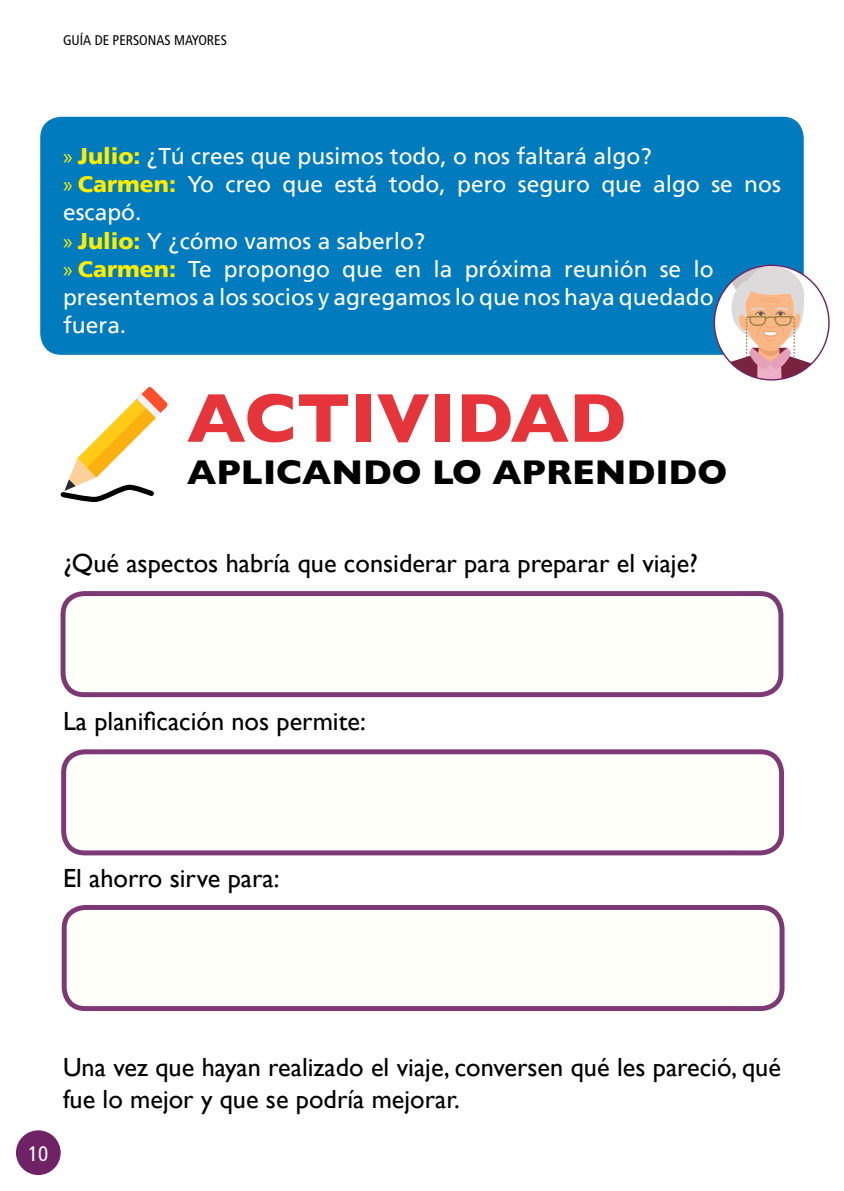
<style>
.page{position:relative;width:844px;height:1191px;background:#fff}
.page>*{position:absolute;margin:0;border:0;box-sizing:border-box;transform-origin:0 0}
.t1{font:700 70px "Gill Sans";color:#e5343a}
.t2{font:700 35px "Gill Sans";color:#000}
.t3{font:26.25px/31.5px "Gill Sans";color:#000}
.t4{font:22.75px/28px "Frutiger LT";color:#fff}
.t5{font:condensed 21px "Frutiger LT";color:#fff}
.t6{font:condensed 14px "Frutiger LT";color:#000}
.s1{font-family:"Myriad Pro";color:#ffed00}
.s2{font-weight:900;color:#ffed00}
</style>
<div class="page">
<div style="left:40px;top:117px;width:763px;height:238px;background:#007bbe;border-radius:21px"></div>
<div style="left:63px;top:593px;width:717px;height:101px;background:#fffef8;border-radius:21px"></div>
<div style="left:61px;top:591px;width:722px;height:106px;border:5px solid #6f2366;border-radius:21px"></div>
<div style="left:64px;top:752px;width:717px;height:101px;background:#fffef8;border-radius:21px"></div>
<div style="left:61px;top:749px;width:722px;height:106px;border:5px solid #6f2366;border-radius:21px"></div>
<div style="left:64px;top:907px;width:717px;height:101px;background:#fffef8;border-radius:21px"></div>
<div style="left:62px;top:905px;width:722px;height:106px;border:5px solid #6f2366;border-radius:21px"></div>
<svg style="left:714px;top:265px;width:114px;height:115px"></svg>
<svg style="left:60px;top:387px;width:108px;height:115px"></svg>
<div style="left:15px;top:1129px;width:46px;height:46px;background:#6f2366;border-radius:50%"></div>
<div style="left:15px;top:1129px;width:47px;height:47px;border:1px solid #fff;border-radius:50%"></div>
<p class="t6" style="left:63px;top:32px;width:165px">GUÍA DE PERSONAS MAYORES</p>
<p class="t4" style="left:63px;top:143px;width:719px"><span class="s1">»</span> <span class="s2">Julio:</span> ¿Tú crees que pusimos todo, o nos faltará algo?<br><span class="s1">»</span> <span class="s2">Carmen:</span> Yo creo que está todo, pero seguro que algo se nos escapó.<br><span class="s1">»</span> <span class="s2">Julio:</span> Y ¿cómo vamos a saberlo?<br><span class="s1">»</span> <span class="s2">Carmen:</span> Te propongo que en la próxima reunión se lo presentemos a los socios y agregamos lo que nos haya quedado fuera.</p>
<h1 class="t1" style="left:187px;top:362px;width:440px">ACTIVIDAD</h1>
<h2 class="t2" style="left:187px;top:444px;width:541px">APLICANDO LO APRENDIDO</h2>
<p class="t3" style="left:63px;top:547px;width:636px">¿Qué aspectos habría que considerar para preparar el viaje?</p>
<p class="t3" style="left:63px;top:704px;width:304px">La planificación nos permite:</p>
<p class="t3" style="left:63px;top:862px;width:218px">El ahorro sirve para:</p>
<p class="t5" style="left:28px;top:1141px;width:22px">10</p>
<p class="t3" style="left:63px;top:1051px;width:719px">Una vez que hayan realizado el viaje, conversen qué les pareció, qué fue lo mejor y que se podría mejorar.</p>
</div>
